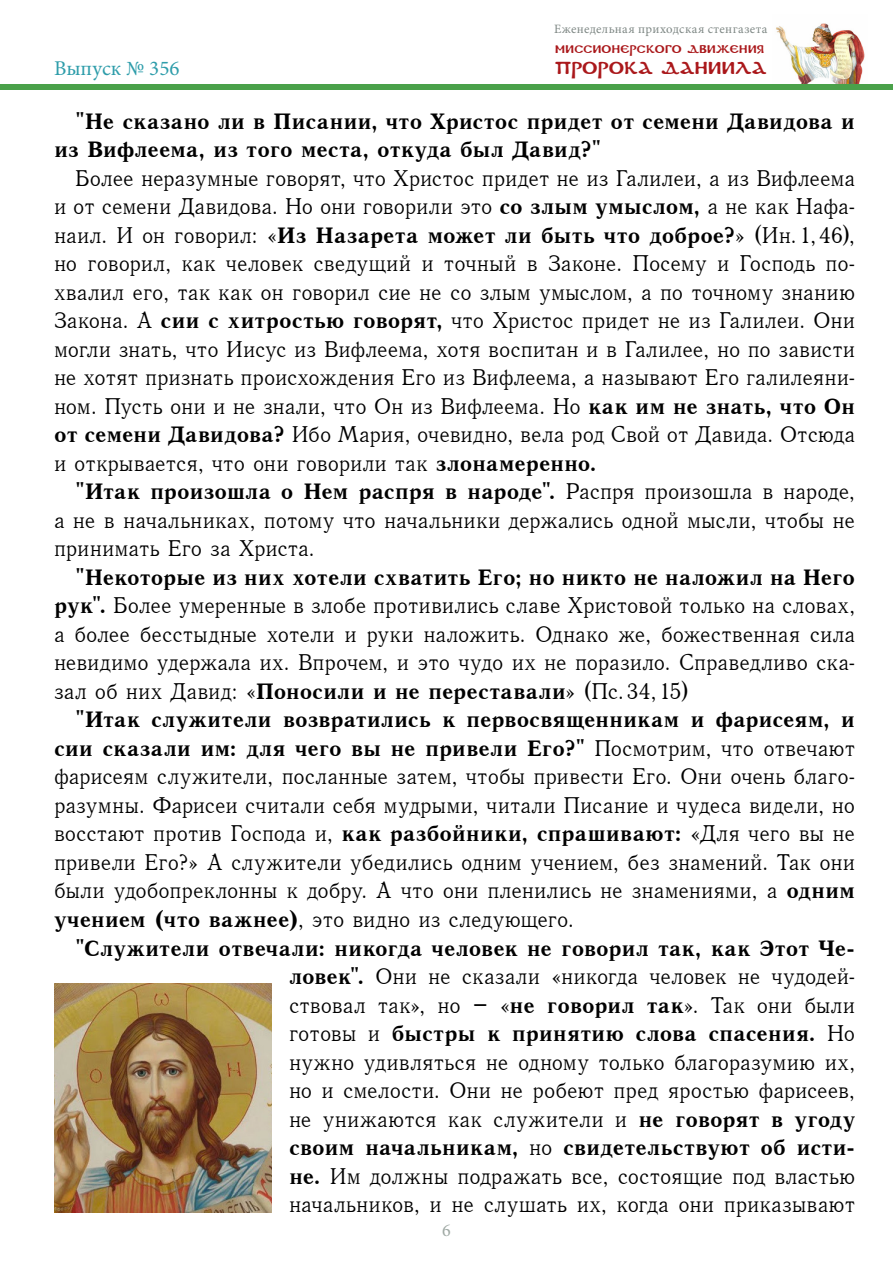
<style>
.page{position:relative;width:893px;height:1263px;background:#fff}
.page>*{position:absolute;margin:0;border:0;box-sizing:border-box;transform-origin:0 0}
._2__Основной_текст{font:22.5px/28.5px "Quant Antiqua C";color:#000;text-align:justify}
._2__Основной_текст-2{font:22.5px/28.5px "Quant Antiqua C Bold";letter-spacing:-.01em;color:#000}
.t1{font:21px "Minion Pro";color:#2e9daa}
.t2{font:18px "Minion Pro";color:#9fa9a4}
.t3{font:17.1px "DS Coptic";letter-spacing:.01em;color:#aa181b}
.t4{font:12.75px "Minion Pro";letter-spacing:.03em;color:#7f8885}
.t5{font:10.95px "DS Coptic";letter-spacing:.025em;color:#aa181b}
.s1{font-family:"Quant Antiqua C Bold"}
</style>
<div class="page">
<img style="left:776px;top:23px;width:89px;height:61px">
<div style="left:0;top:84px;width:893px;height:5px;background:#4aa14a"></div>
<img style="left:54px;top:983px;width:218px;height:230px">
<p class="t1" style="left:54px;top:54px;width:127px">Выпуск № 356</p>
<p class="t4" style="left:554px;top:21px;width:215px">Еженедельная приходская стенгазета</p>
<p class="t5" style="left:555px;top:42px;width:210px">Миссионерского движения</p>
<p class="t3" style="left:555px;top:57px;width:213px">ПРОРОКА ДАНИИЛА</p>
<p class="_2__Основной_текст-2" style="left:54px;top:107px;width:803px;text-indent:21px">"Не сказано ли в Писании, что Христос придет от семени Давидова и из Вифлеема, из того места, откуда был Давид?"</p>
<p class="_2__Основной_текст" style="left:54px;top:164px;width:803px;text-indent:21px">Более неразумные говорят, что Христос придет не из Галилеи, а из Вифлеема и от семени Давидова. Но они говорили это <span class="s1">со злым умыслом,</span> а не как Нафа&shy;наил. И он говорил: «<span class="s1">Из Назарета может ли быть что доброе?</span>» (Ин.1,46), но говорил, как человек сведущий и точный в Законе. Посему и Господь по&shy;хвалил его, так как он говорил сие не со злым умыслом, а по точному знанию Закона. А <span class="s1">сии с хитростью говорят,</span> что Христос придет не из Галилеи. Они могли знать, что Иисус из Вифлеема, хотя воспитан и в Галилее, но по зависти не хотят признать происхождения Его из Вифлеема, а называют Его галилеяни&shy;ном. Пусть они и не знали, что Он из Вифлеема. Но <span class="s1">как им не знать, что Он от семени Давидова?</span> Ибо Мария, очевидно, вела род Свой от Давида. Отсюда и открывается, что они говорили так <span class="s1">злонамеренно.</span></p>
<p class="_2__Основной_текст" style="left:54px;top:478px;width:803px;text-indent:21px"><span class="s1">"Итак произошла о Нем распря в народе".</span> Распря произошла в народе, а не в начальниках, потому что начальники держались одной мысли, чтобы не принимать Его за Христа.</p>
<p class="_2__Основной_текст" style="left:54px;top:563px;width:803px;text-indent:21px"><span class="s1">"Некоторые из них хотели схватить Его; но никто не наложил на Него рук".</span> Более умеренные в злобе противились славе Христовой только на словах, а более бесстыдные хотели и руки наложить. Однако же, божественная сила невидимо удержала их. Впрочем, и это чудо их не поразило. Справедливо ска&shy;зал об них Давид: «<span class="s1">Поносили и не переставали</span>» (Пс.34,15)</p>
<p class="_2__Основной_текст" style="left:54px;top:706px;width:803px;text-indent:21px"><span class="s1">"Итак служители возвратились к первосвященникам и фарисеям, и сии сказали им: для чего вы не привели Его?"</span> Посмотрим, что отвечают фарисеям служители, посланные затем, чтобы привести Его. Они очень благо&shy;разумны. Фарисеи считали себя мудрыми, читали Писание и чудеса видели, но восстают против Господа и, <span class="s1">как разбойники, спрашивают:</span> «Для чего вы не привели Его?» А служители убедились одним учением, без знамений. Так они были удобопреклонны к добру. А что они пленились не знамениями, а <span class="s1">одним учением (что важнее)</span>, это видно из следующего.</p>
<p class="_2__Основной_текст" style="left:289px;top:934px;width:568px;text-indent:-214px"><span class="s1">"Служители отвечали: никогда человек не говорил так, как Этот Че&shy;ловек".</span> Они не сказали «никогда человек не чудодей&shy;ствовал так», но – «<span class="s1">не говорил так</span>». Так они были готовы и <span class="s1">быстры к принятию слова спасения.</span> Но нужно удивляться не одному только благоразумию их, но и смелости. Они не робеют пред яростью фарисеев, не унижаются как служители и <span class="s1">не говорят в угоду своим начальникам,</span> но <span class="s1">свидетельствуют об исти&shy;не.</span> Им должны подражать все, состоящие под властью начальников, и не слушать их, когда они приказывают</p>
<p class="t2" style="left:442px;top:1218px;width:10px">6</p>
</div>
